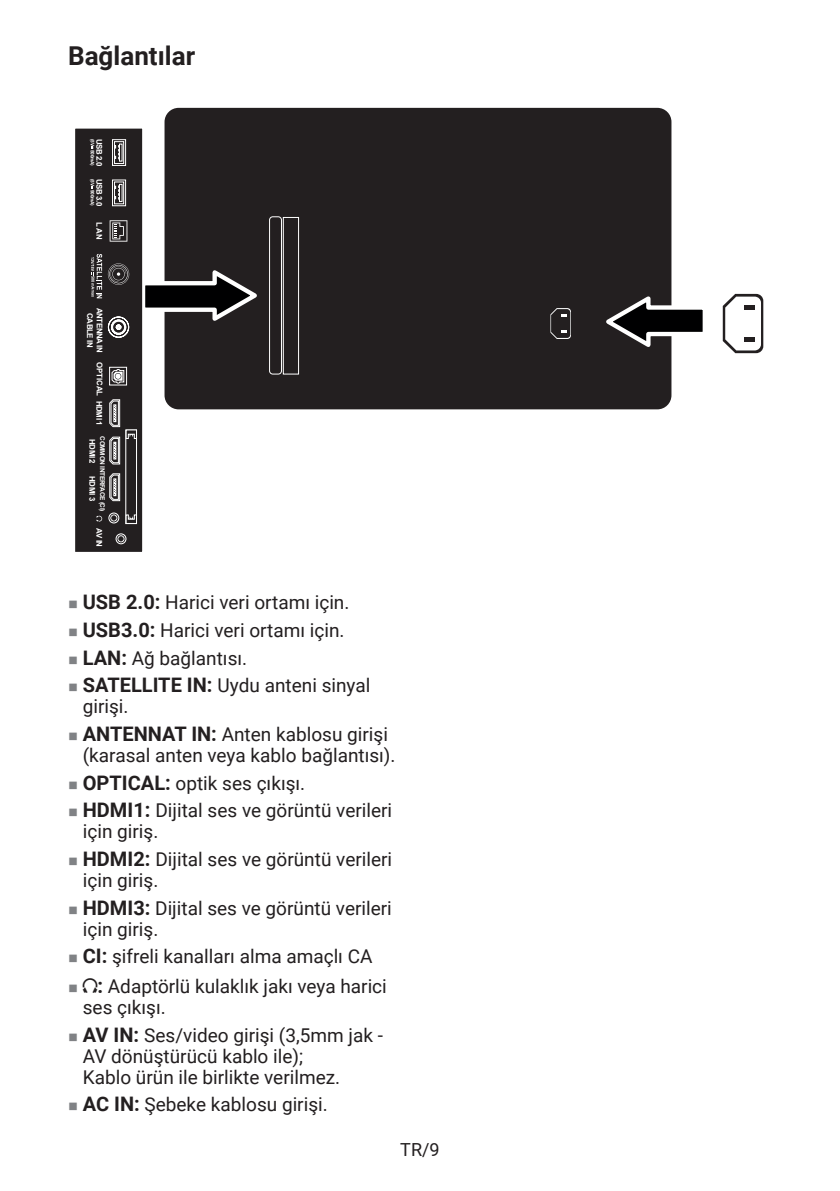
<style>
.page{position:relative;width:840px;height:1191px;background:#fff}
.page>*{position:absolute;margin:0;border:0;box-sizing:border-box;transform-origin:0 0}
.t1{font:700 26px "Roboto";color:#231f20}
.t2{font:19px/21px "Roboto";color:#231f20}
.t3{font:18px "Roboto";color:#231f20}
.t4{font:700 7.8px/9.4px "Arial";letter-spacing:-.05em;color:#fff;text-align:center}
.t5{font:700 7.8px "Arial";color:#fff}
.t6{font:7px "Grund Son Se";color:#808285}
.t7{font:700 6.4px "Arial";letter-spacing:-.05em;color:#fff}
.t8{font:700 4.8px "Arial";letter-spacing:-.05em;color:#fff}
.s1{font-weight:700;font-size:20px}
.s2{font-family:"Grund Son Vi";font-size:24px}
</style>
<div class="page">
<div style="left:164px;top:108px;width:507px;height:301px;background:#231f20;border-radius:14px"></div>
<div style="left:269px;top:216px;width:12px;height:158px;border:1px solid #fff;border-radius:3px"></div>
<div style="left:283px;top:217px;width:16px;height:157px;border:1px solid #fff"></div>
<svg style="left:606px;top:291px;width:97px;height:61px"></svg>
<svg style="left:145px;top:265px;width:112px;height:61px"></svg>
<div style="left:74px;top:128px;width:69px;height:425px;background:#231f20"></div>
<div style="left:73px;top:127px;width:71px;height:426px;border:2px solid #fff"></div>
<svg style="left:109px;top:473px;width:11px;height:28px"></svg>
<div style="left:112px;top:139px;width:14px;height:27px;border:1px solid #fff"></div>
<div style="left:114px;top:141px;width:10px;height:23px;border:1px solid #fff"></div>
<svg style="left:114px;top:145px;width:6px;height:14px"></svg>
<div style="left:109px;top:367px;width:18px;height:18px;border:1px solid #fff"></div>
<svg style="left:111px;top:369px;width:14px;height:14px"></svg>
<svg style="left:108px;top:263px;width:21px;height:22px"></svg>
<svg style="left:108px;top:316px;width:21px;height:22px"></svg>
<div style="left:125px;top:429px;width:12px;height:95px;background:#231f20;border:1px solid #fff"></div>
<svg style="left:125px;top:514px;width:12px;height:10px"></svg>
<svg style="left:109px;top:399px;width:28px;height:65px"></svg>
<div style="left:108px;top:512px;width:11px;height:11px;border:1px solid #fff;border-radius:50%"></div>
<svg style="left:110px;top:514px;width:7px;height:7px"></svg>
<svg style="left:111px;top:515px;width:5px;height:5px"></svg>
<div style="left:115px;top:533px;width:11px;height:11px;border:1px solid #fff;border-radius:50%"></div>
<svg style="left:117px;top:535px;width:7px;height:7px"></svg>
<svg style="left:118px;top:536px;width:5px;height:5px"></svg>
<svg style="left:91px;top:254px;width:11px;height:44px"></svg>
<svg style="left:96px;top:516px;width:6px;height:5px"></svg>
<div style="left:112px;top:179px;width:14px;height:27px;border:1px solid #fff"></div>
<div style="left:114px;top:181px;width:10px;height:23px;border:1px solid #fff"></div>
<div style="left:119px;top:184px;width:3px;height:18px;border:1px solid #fff"></div>
<svg style="left:114px;top:185px;width:6px;height:15px"></svg>
<svg style="left:110px;top:220px;width:17px;height:22px"></svg>
<svg style="left:550px;top:308px;width:20px;height:31px"></svg>
<svg style="left:722px;top:294px;width:40px;height:59px"></svg>
<div style="left:743px;top:305px;width:11px;height:5px;background:#231f20"></div>
<hr style="left:743px;top:337px;width:11px;height:4px;background:#231f20">
<h1 class="t1" style="left:68px;top:37px;width:128px">Bağlantılar</h1>
<p class="t8" style="left:96px;top:139px;width:29px;rotate:90deg">(5V 500mA)</p>
<p class="t4" style="left:104px;top:139px;width:29px;rotate:90deg">USB 2.0</p>
<p class="t8" style="left:96px;top:179px;width:29px;rotate:90deg">(5V 900mA)</p>
<p class="t4" style="left:104px;top:179px;width:29px;rotate:90deg">USB 3.0</p>
<p class="t4" style="left:104px;top:222px;width:18px;rotate:90deg">LAN</p>
<p class="t4" style="left:104px;top:308px;width:46px;rotate:90deg">ANTENNA IN<br>CABLE IN</p>
<p class="t5" style="left:105px;top:361px;width:65px;rotate:90deg">OPTICAL HDMI 1</p>
<p class="t7" style="left:107px;top:436px;width:77px;rotate:90deg">COMMON INTERFACE (CI)</p>
<p class="t4" style="left:97px;top:439px;width:26px;rotate:90deg">HDMI 2</p>
<p class="t4" style="left:97px;top:476px;width:26px;rotate:90deg">HDMI 3</p>
<p class="t4" style="left:104px;top:528px;width:20px;rotate:90deg">AV IN</p>
<p class="t6" style="left:68px;top:601px;width:11px">7</p>
<p class="t2" style="left:83px;top:591px;width:268px"><span class="s1">USB 2.0:</span> Harici veri ortamı için.</p>
<p class="t6" style="left:68px;top:628px;width:11px">7</p>
<p class="t2" style="left:83px;top:619px;width:263px"><span class="s1">USB3.0:</span> Harici veri ortamı için.</p>
<p class="t6" style="left:68px;top:656px;width:11px">7</p>
<p class="t2" style="left:83px;top:646px;width:166px"><span class="s1">LAN:</span> Ağ bağlantısı.</p>
<p class="t6" style="left:68px;top:684px;width:11px">7</p>
<p class="t2" style="left:83px;top:674px;width:289px"><span class="s1">SATELLITE IN:</span> Uydu anteni sinyal girişi.</p>
<p class="t6" style="left:68px;top:732px;width:11px">7</p>
<p class="t2" style="left:83px;top:723px;width:314px"><span class="s1">ANTENNAT IN:</span> Anten kablosu girişi (karasal anten veya kablo bağlantısı).</p>
<p class="t6" style="left:68px;top:781px;width:11px">7</p>
<p class="t2" style="left:83px;top:771px;width:224px"><span class="s1">OPTICAL:</span> optik ses çıkışı.</p>
<p class="t6" style="left:68px;top:809px;width:11px">7</p>
<p class="t2" style="left:83px;top:799px;width:311px"><span class="s1">HDMI1:</span> Dijital ses ve görüntü verileri için giriş.</p>
<p class="t6" style="left:68px;top:857px;width:11px">7</p>
<p class="t2" style="left:83px;top:848px;width:311px"><span class="s1">HDMI2:</span> Dijital ses ve görüntü verileri için giriş.</p>
<p class="t6" style="left:68px;top:906px;width:11px">7</p>
<p class="t2" style="left:83px;top:896px;width:310px"><span class="s1">HDMI3:</span> Dijital ses ve görüntü verileri için giriş.</p>
<p class="t6" style="left:68px;top:955px;width:11px">7</p>
<p class="t2" style="left:83px;top:945px;width:291px"><span class="s1">CI:</span> şifreli kanalları alma amaçlı CA</p>
<p class="t6" style="left:68px;top:984px;width:11px">7</p>
<p class="t2" style="left:83px;top:975px;width:305px"><span class="s2">U</span><span class="s1">:</span> Adaptörlü kulaklık jakı veya harici ses çıkışı.</p>
<p class="t6" style="left:68px;top:1033px;width:11px">7</p>
<p class="t2" style="left:83px;top:1023px;width:301px"><span class="s1">AV IN:</span> Ses/video girişi (3,5mm jak -<br>AV dönüştürücü kablo ile);<br>Kablo ürün ile birlikte verilmez.</p>
<p class="t6" style="left:68px;top:1103px;width:11px">7</p>
<p class="t2" style="left:83px;top:1093px;width:246px"><span class="s1">AC IN:</span> Şebeke kablosu girişi.</p>
<p class="t3" style="left:400px;top:1137px;width:41px">TR/9</p>
</div>
